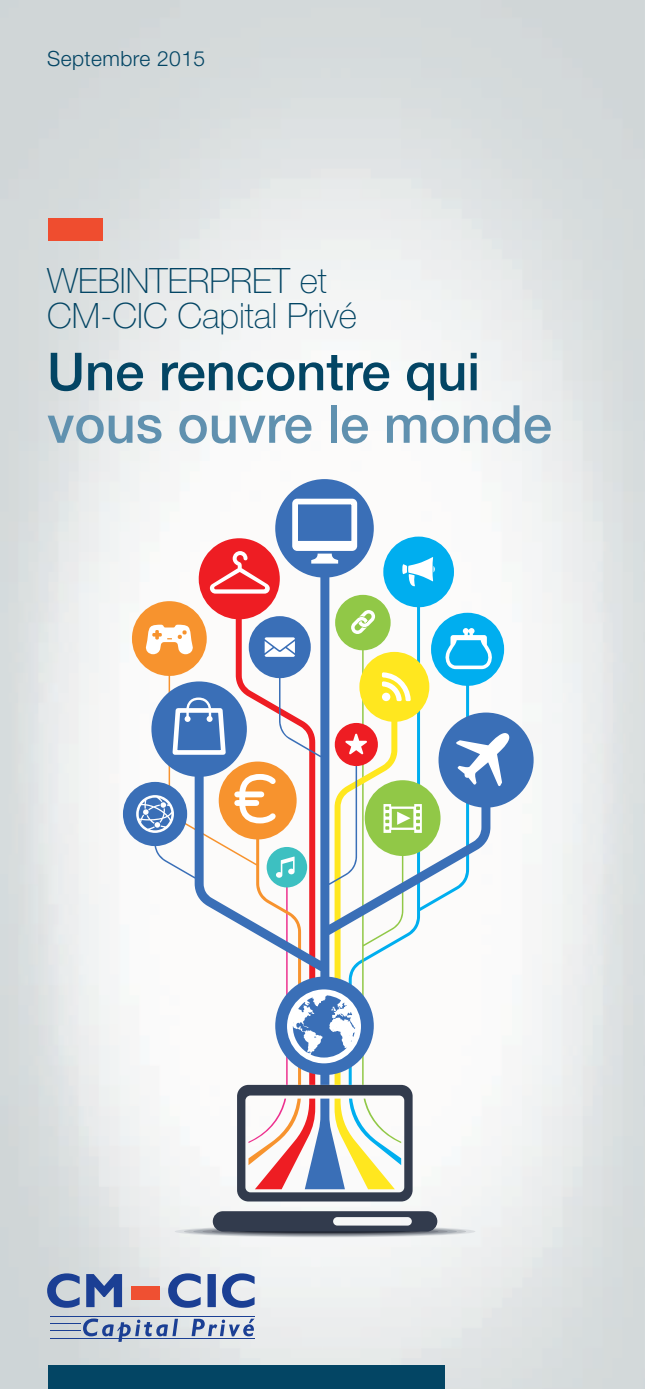
<style>
.page{position:relative;width:645px;height:1389px;background:#fff}
.page>*{position:absolute;margin:0;border:0;box-sizing:border-box;transform-origin:0 0}
.t1{font:500 52.5px "Helvetica Neue LT Std";color:#6091af}
.t2{font:500 52.5px "Helvetica Neue LT Std";color:#034564}
.t3{font:100 35px/35px "Helvetica Neue LT Std";color:#034564}
.t4{font:300 21px "Helvetica Neue LT Std";letter-spacing:.02em;color:#034564}
</style>
<div class="page">
<img style="left:0;top:0;width:645px;height:1389px">
<div style="left:48px;top:218px;width:55px;height:23px;background:#ef4d2f"></div>
<div style="left:48px;top:1365px;width:397px;height:24px;background:#034564"></div>
<div style="left:131px;top:1286px;width:29px;height:14px;background:#ef5032"></div>
<svg style="left:47px;top:1273px;width:75px;height:35px;background:#778cb7"></svg>
<svg style="left:168px;top:1273px;width:87px;height:35px;background:#8d9fc5"></svg>
<hr style="left:50px;top:1338px;width:205px;height:1px;background:#1b3f94">
<hr style="left:50px;top:1331px;width:31px;height:1px;background:#1b3f94">
<hr style="left:50px;top:1323px;width:31px;height:1px;background:#1b3f94">
<svg style="left:83px;top:1319px;width:95px;height:23px;background:#9dacc7"></svg>
<svg style="left:192px;top:1319px;width:63px;height:17px"></svg>
<hr style="left:50px;top:1316px;width:205px;height:1px;background:#1b3f94">
<div style="left:175px;top:1226px;width:300px;height:11px;background:#dbdee1;border-radius:50%"></div>
<svg style="left:184px;top:1226px;width:282px;height:11px"></svg>
<svg style="left:193px;top:1227px;width:264px;height:9px"></svg>
<div style="left:202px;top:1228px;width:246px;height:7px;background:#8f939b;border-radius:50%"></div>
<div style="left:212px;top:1228px;width:226px;height:7px;background:#777c86;border-radius:50%"></div>
<svg style="left:221px;top:1229px;width:208px;height:5px"></svg>
<hr style="left:230px;top:1230px;width:190px;height:3px;background:#464a54;border-radius:50%">
<hr style="left:239px;top:1230px;width:172px;height:3px;background:#2b303b;border-radius:50%">
<hr style="left:244px;top:1231px;width:162px;height:1px;background:#1b202d;border-radius:50%">
<svg style="left:123px;top:483px;width:411px;height:706px"></svg>
<div style="left:335px;top:723px;width:43px;height:43px;background:#ee1d23;border-radius:50%"></div>
<div style="left:267px;top:847px;width:40px;height:40px;background:#3dc0c1;border-radius:50%"></div>
<svg style="left:136px;top:795px;width:38px;height:38px"></svg>
<svg style="left:265px;top:637px;width:30px;height:20px"></svg>
<svg style="left:382px;top:672px;width:29px;height:29px"></svg>
<div style="left:382px;top:693px;width:8px;height:8px;background:#fff;border-radius:50%"></div>
<svg style="left:345px;top:734px;width:22px;height:20px"></svg>
<svg style="left:351px;top:610px;width:24px;height:24px"></svg>
<svg style="left:402px;top:557px;width:33px;height:30px"></svg>
<svg style="left:383px;top:804px;width:39px;height:29px"></svg>
<svg style="left:145px;top:625px;width:48px;height:29px"></svg>
<div style="left:275px;top:479px;width:99px;height:99px;background:#3a6fb7;border-radius:50%"></div>
<svg style="left:292px;top:498px;width:66px;height:66px"></svg>
<svg style="left:213px;top:856px;width:224px;height:375px"></svg>
<svg style="left:173px;top:698px;width:53px;height:57px"></svg>
<svg style="left:235px;top:774px;width:41px;height:49px"></svg>
<svg style="left:456px;top:733px;width:53px;height:53px"></svg>
<svg style="left:210px;top:551px;width:60px;height:43px"></svg>
<svg style="left:445px;top:628px;width:47px;height:41px"></svg>
<p class="t4" style="left:47px;top:46px;width:159px">Septembre 2015</p>
<p class="t3" style="left:47px;top:263px;width:311px">WEBINTERPRET et<br>CM-CIC Capital Privé</p>
<h1 class="t2" style="left:47px;top:340px;width:434px">Une rencontre qui</h1>
<h1 class="t1" style="left:47px;top:393px;width:506px">vous ouvre le monde</h1>
</div>
